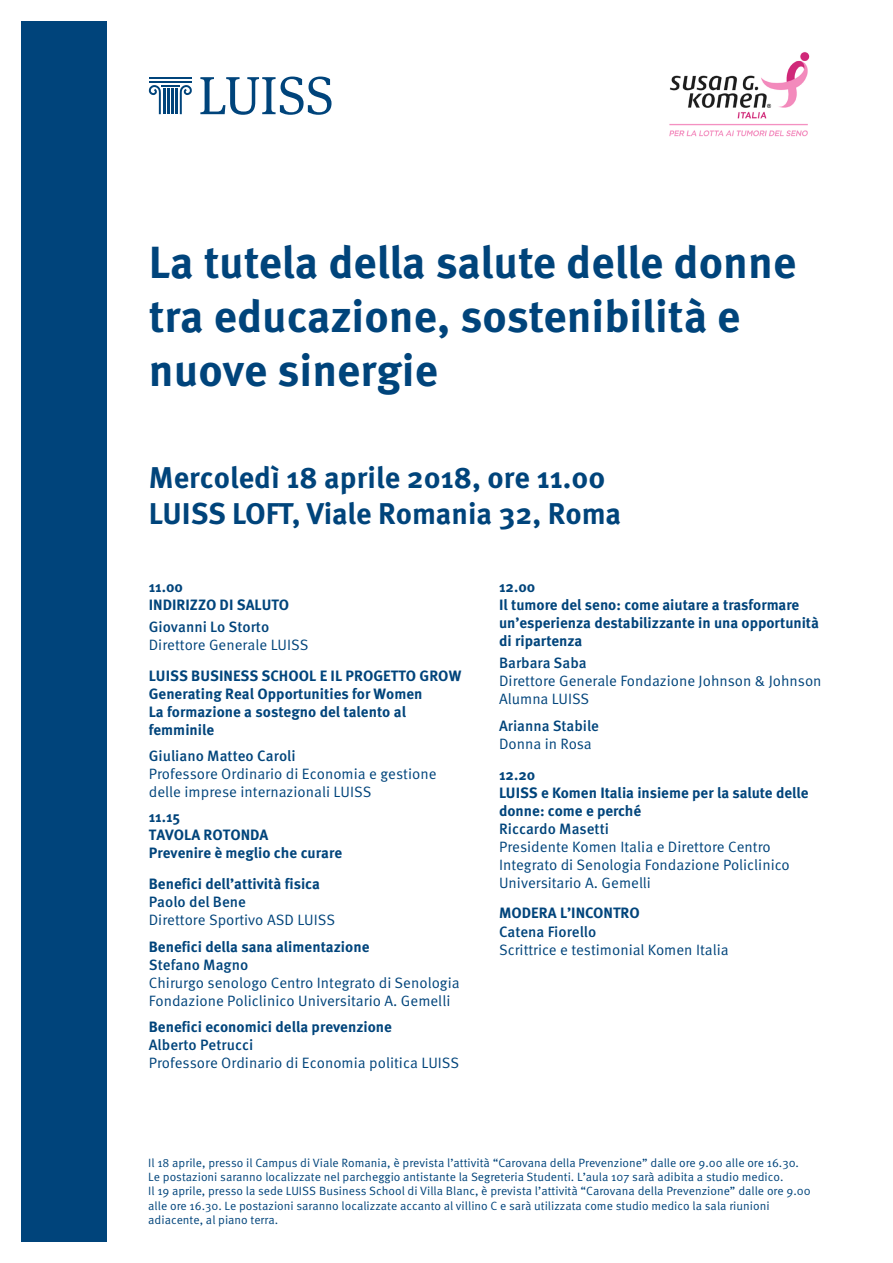
<style>
.page{position:relative;width:893px;height:1263px;background:#fff}
.page>*{position:absolute;margin:0;border:0;box-sizing:border-box;transform-origin:0 0}
.Data_e_luogo_20pt{font:700 45px/54px "Meta Pro";color:#00447b}
.Data_e_luogo_20pt-2{font:700 30px/35.5px "Meta Pro";color:#00447b}
.Testo_10pt{font:15px/18px "Meta Pro";color:#00447b}
.Testo_10pt-2{font:700 15px/18px "Meta Pro";color:#00447b}
.Testo_10pt-3{font:500 15px/18px "Meta Pro";color:#00447b}
.Testo_10pt-4{font:12px/14.4px "Meta Pro";color:#00447b}
.s1{font-weight:500}
.s2{font-weight:400}
.s3{font-weight:700}
</style>
<div class="page">
<div style="left:21px;top:21px;width:85px;height:1221px;background:#00447b"></div>
<svg style="left:200px;top:77px;width:131px;height:38px"></svg>
<hr style="left:149px;top:77px;width:43px;height:2px;background:#00447b">
<hr style="left:149px;top:81px;width:43px;height:2px;background:#00447b">
<svg style="left:149px;top:85px;width:43px;height:29px"></svg>
<img style="left:669px;top:52px;width:141px;height:85px">
<p class="Data_e_luogo_20pt" style="left:149px;top:236px;width:649px">La tutela della salute delle donne tra educazione, sostenibilità e nuove sinergie</p>
<p class="Data_e_luogo_20pt-2" style="left:149px;top:461px;width:474px">Mercoledì 18 aprile 2018, ore 11.00<br>LUISS LOFT, Viale Romania 32, Roma</p>
<p class="Testo_10pt-2" style="left:149px;top:578px;width:142px">11.00<br>INDIRIZZO DI SALUTO</p>
<p class="Testo_10pt" style="left:149px;top:619px;width:161px"><span class="s1">Giovanni Lo Storto<br></span>Direttore Generale LUISS</p>
<p class="Testo_10pt-2" style="left:149px;top:667px;width:314px">LUISS BUSINESS SCHOOL E IL PROGETTO GROW<br>Generating Real Opportunities for Women<br>La formazione a sostegno del talento al femminile</p>
<p class="Testo_10pt" style="left:149px;top:747px;width:289px"><span class="s1">Giuliano Matteo Caroli<br></span>Professore Ordinario di Economia e gestione delle imprese internazionali LUISS</p>
<p class="Testo_10pt-2" style="left:149px;top:808px;width:195px">11.15<br>TAVOLA ROTONDA<br>Prevenire è meglio che curare</p>
<p class="Testo_10pt-2" style="left:149px;top:875px;width:188px">Benefici dell’attività fisica<br><span class="s1">Paolo del Bene<br></span><span class="s2">Direttore Sportivo ASD LUISS</span></p>
<p class="Testo_10pt" style="left:149px;top:938px;width:312px"><span class="s3">Benefici della sana alimentazione<br></span><span class="s1">Stefano Magno<br></span>Chirurgo senologo Centro Integrato di Senologia Fondazione Policlinico Universitario A. Gemelli</p>
<p class="Testo_10pt" style="left:149px;top:1018px;width:312px"><span class="s3">Benefici economici della prevenzione<br></span><span class="s1">Alberto Petrucci<br></span>Professore Ordinario di Economia politica LUISS</p>
<p class="Testo_10pt-2" style="left:499px;top:578px;width:321px">12.00<br>Il tumore del seno: come aiutare a trasformare un’esperienza destabilizzante in una opportunità di ripartenza</p>
<p class="Testo_10pt" style="left:499px;top:655px;width:324px"><span class="s1">Barbara Saba<br></span>Direttore Generale Fondazione Johnson &amp; Johnson<br>Alumna LUISS</p>
<p class="Testo_10pt-3" style="left:499px;top:717px;width:101px">Arianna Stabile<br><span class="s2">Donna in Rosa</span></p>
<p class="Testo_10pt" style="left:499px;top:766px;width:311px"><span class="s3">12.20<br>LUISS e Komen Italia insieme per la salute delle donne: come e perché<br></span><span class="s1">Riccardo Masetti<br></span>Presidente Komen Italia e Direttore Centro<br>Integrato di Senologia Fondazione Policlinico<br>Universitario A. Gemelli</p>
<p class="Testo_10pt" style="left:499px;top:905px;width:231px"><span class="s3">MODERA L’INCONTRO<br></span><span class="s1">Catena Fiorello<br></span>Scrittrice e testimonial Komen Italia</p>
<p class="Testo_10pt-4" style="left:148px;top:1155px;width:664px">Il 18 aprile, presso il Campus di Viale Romania, è prevista l’attività “Carovana della Prevenzione” dalle ore 9.00 alle ore 16.30.<br>Le postazioni saranno localizzate nel parcheggio antistante la Segreteria Studenti. L’aula 107 sarà adibita a studio medico.<br>Il 19 aprile, presso la sede LUISS Business School di Villa Blanc, è prevista l’attività “Carovana della Prevenzione” dalle ore 9.00 alle ore 16.30. Le postazioni saranno localizzate accanto al villino C e sarà utilizzata come studio medico la sala riunioni adiacente, al piano terra.</p>
</div>
